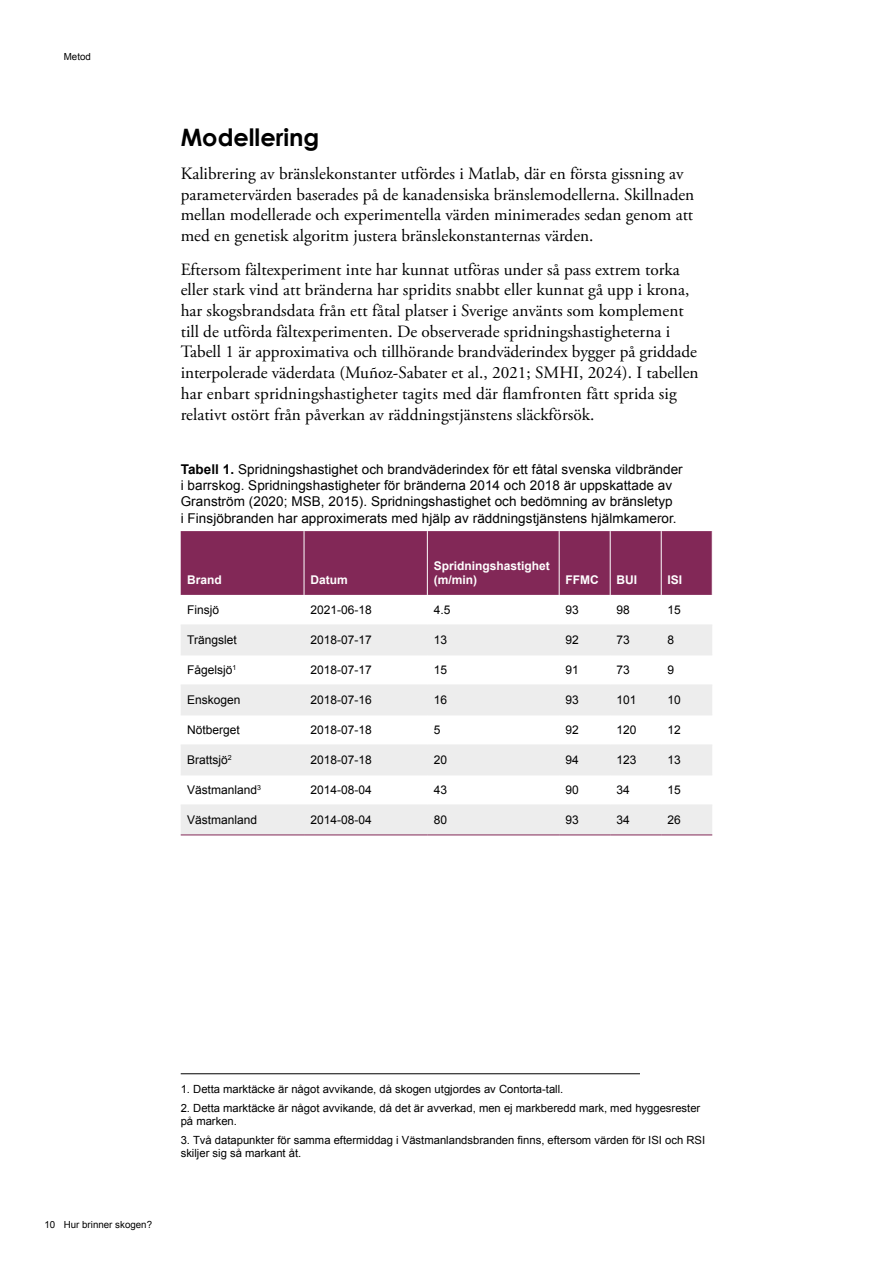
<style>
.page{position:relative;width:893px;height:1263px;background:#fff}
.page>*{position:absolute;margin:0;border:0;box-sizing:border-box;transform-origin:0 0}
.Mellanrubrik_H2{font:700 24px "Century Gothic";color:#000}
.Brödtext_P{font:17.25px/20.7px "Adobe Garamond Pro";color:#000}
.Tabellrubrik{font:13.5px/16.2px "Arial";letter-spacing:.005em;color:#000}
.Text_vänster_kolumn{font:12px "Arial";color:#000}
.Rubrik_kolumn{font:700 12px/14.4px "Arial";color:#fff}
.Fotnot{font:11.25px/12.8px "Arial";color:#000}
.t1{font:9.75px "Arial";color:#000}
.s1{font-weight:700}
</style>
<div class="page">
<div style="left:181px;top:531px;width:531px;height:64px;background:#822857"></div>
<svg style="left:181px;top:625px;width:531px;height:209px;fill:#ededed"></svg>
<hr style="left:304px;top:531px;width:1px;height:64px;background:#fff">
<hr style="left:427px;top:531px;width:1px;height:64px;background:#fff">
<hr style="left:559px;top:531px;width:1px;height:64px;background:#fff">
<hr style="left:610px;top:531px;width:1px;height:64px;background:#fff">
<hr style="left:661px;top:531px;width:1px;height:64px;background:#fff">
<hr style="left:181px;top:624px;width:123px;height:1px;background:#ededed">
<hr style="left:304px;top:624px;width:123px;height:1px;background:#ededed">
<hr style="left:427px;top:624px;width:132px;height:1px;background:#ededed">
<hr style="left:559px;top:624px;width:51px;height:1px;background:#ededed">
<hr style="left:610px;top:624px;width:51px;height:1px;background:#ededed">
<hr style="left:661px;top:624px;width:51px;height:1px;background:#ededed">
<hr style="left:181px;top:654px;width:123px;height:1px;background:#ededed">
<hr style="left:304px;top:654px;width:123px;height:1px;background:#ededed">
<hr style="left:427px;top:654px;width:132px;height:1px;background:#ededed">
<hr style="left:559px;top:654px;width:51px;height:1px;background:#ededed">
<hr style="left:610px;top:654px;width:51px;height:1px;background:#ededed">
<hr style="left:661px;top:654px;width:51px;height:1px;background:#ededed">
<hr style="left:181px;top:684px;width:123px;height:1px;background:#ededed">
<hr style="left:304px;top:684px;width:123px;height:1px;background:#ededed">
<hr style="left:427px;top:684px;width:132px;height:1px;background:#ededed">
<hr style="left:559px;top:684px;width:51px;height:1px;background:#ededed">
<hr style="left:610px;top:684px;width:51px;height:1px;background:#ededed">
<hr style="left:661px;top:684px;width:51px;height:1px;background:#ededed">
<hr style="left:181px;top:714px;width:123px;height:1px;background:#ededed">
<hr style="left:304px;top:714px;width:123px;height:1px;background:#ededed">
<hr style="left:427px;top:714px;width:132px;height:1px;background:#ededed">
<hr style="left:559px;top:714px;width:51px;height:1px;background:#ededed">
<hr style="left:610px;top:714px;width:51px;height:1px;background:#ededed">
<hr style="left:661px;top:714px;width:51px;height:1px;background:#ededed">
<hr style="left:181px;top:744px;width:123px;height:1px;background:#ededed">
<hr style="left:304px;top:744px;width:123px;height:1px;background:#ededed">
<hr style="left:427px;top:744px;width:132px;height:1px;background:#ededed">
<hr style="left:559px;top:744px;width:51px;height:1px;background:#ededed">
<hr style="left:610px;top:744px;width:51px;height:1px;background:#ededed">
<hr style="left:661px;top:744px;width:51px;height:1px;background:#ededed">
<hr style="left:181px;top:774px;width:123px;height:1px;background:#ededed">
<hr style="left:304px;top:774px;width:123px;height:1px;background:#ededed">
<hr style="left:427px;top:774px;width:132px;height:1px;background:#ededed">
<hr style="left:559px;top:774px;width:51px;height:1px;background:#ededed">
<hr style="left:610px;top:774px;width:51px;height:1px;background:#ededed">
<hr style="left:661px;top:774px;width:51px;height:1px;background:#ededed">
<hr style="left:181px;top:804px;width:123px;height:1px;background:#ededed">
<hr style="left:304px;top:804px;width:123px;height:1px;background:#ededed">
<hr style="left:427px;top:804px;width:132px;height:1px;background:#ededed">
<hr style="left:559px;top:804px;width:51px;height:1px;background:#ededed">
<hr style="left:610px;top:804px;width:51px;height:1px;background:#ededed">
<hr style="left:661px;top:804px;width:51px;height:1px;background:#ededed">
<hr style="left:181px;top:834px;width:123px;height:1px;background:#822857">
<hr style="left:304px;top:834px;width:123px;height:1px;background:#822857">
<hr style="left:427px;top:834px;width:132px;height:1px;background:#822857">
<hr style="left:559px;top:834px;width:51px;height:1px;background:#822857">
<hr style="left:610px;top:834px;width:51px;height:1px;background:#822857">
<hr style="left:661px;top:834px;width:51px;height:1px;background:#822857">
<hr style="left:181px;top:1073px;width:459px;height:1px;background:#000">
<p class="t1" style="left:64px;top:50px;width:29px">Metod</p>
<h2 class="Mellanrubrik_H2" style="left:181px;top:119px;width:140px">Modellering</h2>
<p class="Brödtext_P" style="left:181px;top:164px;width:515px">Kalibrering av bränslekonstanter utfördes i Matlab, där en första gissning av parametervärden baserades på de kanadensiska bränslemodellerna. Skillnaden mellan modellerade och experimentella värden minimerades sedan genom att med en genetisk algoritm justera bränslekonstanternas värden.</p>
<p class="Brödtext_P" style="left:181px;top:259px;width:519px">Eftersom fältexperiment inte har kunnat utföras under så pass extrem torka eller stark vind att bränderna har spridits snabbt eller kunnat gå upp i krona, har skogsbrandsdata från ett fåtal platser i Sverige använts som komplement till de utförda fältexperimenten. De observerade spridningshastigheterna i Tabell 1 är approximativa och tillhörande brandväderindex bygger på griddade interpolerade väderdata (Muñoz-Sabater et al., 2021; SMHI, 2024). I tabellen har enbart spridningshastigheter tagits med där flamfronten fått sprida sig relativt ostört från påverkan av räddningstjänstens släckförsök.</p>
<h3 class="Tabellrubrik" style="left:181px;top:461px;width:504px"><span class="s1">Tabell 1.</span> Spridningshastighet och brandväderindex för ett fåtal svenska vildbränder i barrskog. Spridningshastigheter för bränderna 2014 och 2018 är uppskattade av Granström (2020; MSB, 2015). Spridningshastighet och bedömning av bränsletyp<br>i Finsjöbranden har approximerats med hjälp av räddningstjänstens hjälmkameror.</h3>
<p class="Rubrik_kolumn" style="left:187px;top:573px;width:36px">Brand</p>
<p class="Rubrik_kolumn" style="left:310px;top:573px;width:39px">Datum</p>
<p class="Rubrik_kolumn" style="left:434px;top:559px;width:118px">Spridningshastighet (m/min)</p>
<p class="Rubrik_kolumn" style="left:566px;top:573px;width:35px">FFMC</p>
<p class="Rubrik_kolumn" style="left:617px;top:573px;width:22px">BUI</p>
<p class="Rubrik_kolumn" style="left:668px;top:573px;width:16px">ISI</p>
<p class="Text_vänster_kolumn" style="left:187px;top:602px;width:34px">Finsjö</p>
<p class="Text_vänster_kolumn" style="left:310px;top:602px;width:63px">2021-06-18</p>
<p class="Text_vänster_kolumn" style="left:434px;top:602px;width:18px">4.5</p>
<p class="Text_vänster_kolumn" style="left:566px;top:602px;width:15px">93</p>
<p class="Text_vänster_kolumn" style="left:617px;top:602px;width:15px">98</p>
<p class="Text_vänster_kolumn" style="left:668px;top:602px;width:15px">15</p>
<p class="Text_vänster_kolumn" style="left:187px;top:632px;width:51px">Trängslet</p>
<p class="Text_vänster_kolumn" style="left:310px;top:632px;width:63px">2018-07-17</p>
<p class="Text_vänster_kolumn" style="left:434px;top:632px;width:15px">13</p>
<p class="Text_vänster_kolumn" style="left:566px;top:632px;width:15px">92</p>
<p class="Text_vänster_kolumn" style="left:617px;top:632px;width:15px">73</p>
<p class="Text_vänster_kolumn" style="left:668px;top:632px;width:8px">8</p>
<p class="Text_vänster_kolumn" style="left:187px;top:662px;width:51px">Fågelsjö<sup>1</sup></p>
<p class="Text_vänster_kolumn" style="left:310px;top:662px;width:63px">2018-07-17</p>
<p class="Text_vänster_kolumn" style="left:434px;top:662px;width:15px">15</p>
<p class="Text_vänster_kolumn" style="left:566px;top:662px;width:15px">91</p>
<p class="Text_vänster_kolumn" style="left:617px;top:662px;width:15px">73</p>
<p class="Text_vänster_kolumn" style="left:668px;top:662px;width:8px">9</p>
<p class="Text_vänster_kolumn" style="left:187px;top:692px;width:55px">Enskogen</p>
<p class="Text_vänster_kolumn" style="left:310px;top:692px;width:63px">2018-07-16</p>
<p class="Text_vänster_kolumn" style="left:434px;top:692px;width:15px">16</p>
<p class="Text_vänster_kolumn" style="left:566px;top:692px;width:15px">93</p>
<p class="Text_vänster_kolumn" style="left:617px;top:692px;width:22px">101</p>
<p class="Text_vänster_kolumn" style="left:668px;top:692px;width:15px">10</p>
<p class="Text_vänster_kolumn" style="left:187px;top:722px;width:54px">Nötberget</p>
<p class="Text_vänster_kolumn" style="left:310px;top:722px;width:63px">2018-07-18</p>
<p class="Text_vänster_kolumn" style="left:434px;top:722px;width:8px">5</p>
<p class="Text_vänster_kolumn" style="left:566px;top:722px;width:15px">92</p>
<p class="Text_vänster_kolumn" style="left:617px;top:722px;width:22px">120</p>
<p class="Text_vänster_kolumn" style="left:668px;top:722px;width:15px">12</p>
<p class="Text_vänster_kolumn" style="left:187px;top:752px;width:46px">Brattsjö<sup>2</sup></p>
<p class="Text_vänster_kolumn" style="left:310px;top:752px;width:63px">2018-07-18</p>
<p class="Text_vänster_kolumn" style="left:434px;top:752px;width:15px">20</p>
<p class="Text_vänster_kolumn" style="left:566px;top:752px;width:15px">94</p>
<p class="Text_vänster_kolumn" style="left:617px;top:752px;width:22px">123</p>
<p class="Text_vänster_kolumn" style="left:668px;top:752px;width:15px">13</p>
<p class="Text_vänster_kolumn" style="left:187px;top:782px;width:75px">Västmanland<sup>3</sup></p>
<p class="Text_vänster_kolumn" style="left:310px;top:782px;width:63px">2014-08-04</p>
<p class="Text_vänster_kolumn" style="left:434px;top:782px;width:15px">43</p>
<p class="Text_vänster_kolumn" style="left:566px;top:782px;width:15px">90</p>
<p class="Text_vänster_kolumn" style="left:617px;top:782px;width:15px">34</p>
<p class="Text_vänster_kolumn" style="left:668px;top:782px;width:15px">15</p>
<p class="Text_vänster_kolumn" style="left:187px;top:812px;width:72px">Västmanland</p>
<p class="Text_vänster_kolumn" style="left:310px;top:812px;width:63px">2014-08-04</p>
<p class="Text_vänster_kolumn" style="left:434px;top:812px;width:15px">80</p>
<p class="Text_vänster_kolumn" style="left:566px;top:812px;width:15px">93</p>
<p class="Text_vänster_kolumn" style="left:617px;top:812px;width:15px">34</p>
<p class="Text_vänster_kolumn" style="left:668px;top:812px;width:15px">26</p>
<p class="t1" style="left:44px;top:1218px;width:109px">10 Hur brinner skogen?</p>
<p class="Fotnot" style="left:181px;top:1083px;width:384px">1. Detta marktäcke är något avvikande, då skogen utgjordes av Contorta-tall.</p>
<p class="Fotnot" style="left:181px;top:1102px;width:521px">2. Detta marktäcke är något avvikande, då det är avverkad, men ej markberedd mark, med hyggesrester på marken.</p>
<p class="Fotnot" style="left:181px;top:1134px;width:526px">3. Två datapunkter för samma eftermiddag i Västmanlandsbranden finns, eftersom värden för ISI och RSI skiljer sig så markant åt.</p>
</div>
